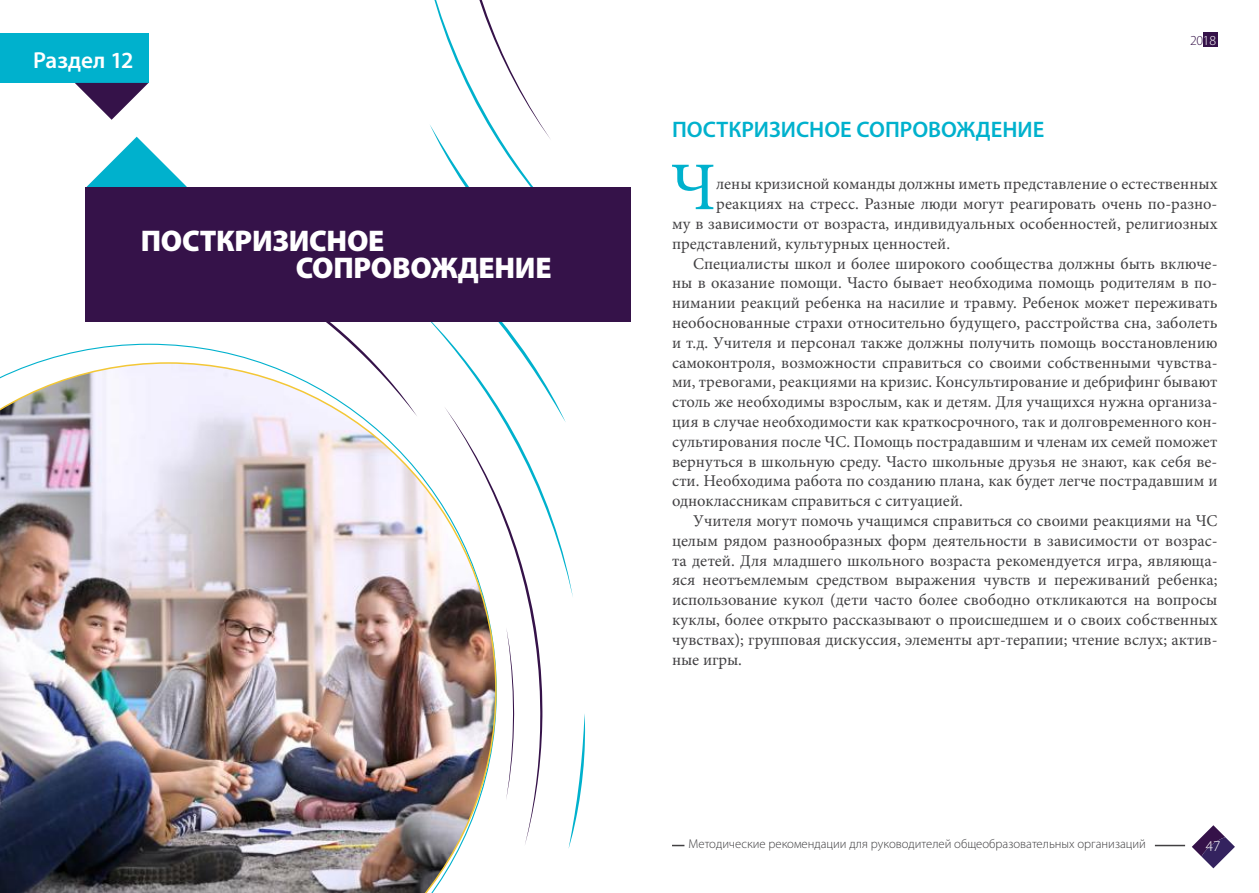
<style>
.page{position:relative;width:1259px;height:893px;background:#fff}
.page>*{position:absolute;margin:0;border:0;box-sizing:border-box;transform-origin:0 0}
.t1{font:68.25px "Minion Pro";color:#00b1cd}
.t2{font:900 30px/27.8px "Myriad Pro";letter-spacing:-.01em;color:#fff}
.t3{font:600 23.25px "Myriad Pro";color:#fff}
.t4{font:600 22.5px "Myriad Pro";color:#00b1cd}
.t5{font:16.5px "Minion Pro";color:#414042}
.t6{font:300 15.15px "Myriad Pro";color:#fff}
.t7{font:300 13.8px "Myriad Pro";color:#351249}
.t8{font:300 12.75px "Myriad Pro";color:#414042}
.s1{color:#fff}
</style>
<div class="page">
<svg style="left:1192px;top:825px;width:43px;height:43px"></svg>
<svg style="left:672px;top:845px;width:12px;height:1px"></svg>
<hr style="left:1155px;top:845px;width:30px;height:1px;background:#414042">
<div style="left:1202px;top:33px;width:15px;height:14px;background:#351249"></div>
<svg style="left:87px;top:137px;width:100px;height:50px"></svg>
<svg style="left:245px;top:0;width:340px;height:849px"></svg>
<div style="left:0;top:33px;width:148px;height:49px;background:#00b1cd"></div>
<svg style="left:75px;top:83px;width:73px;height:37px"></svg>
<div style="left:85px;top:187px;width:545px;height:134px;background:#351249"></div>
<img style="left:0;top:362px;width:496px;height:531px">
<h3 class="t3" style="left:33px;top:45px;width:102px">Раздел 12</h3>
<h2 class="t2" style="left:296px;top:226px;width:257px;text-indent:-155px">ПОСТКРИЗИСНОЕ<br>СОПРОВОЖДЕНИЕ</h2>
<p class="t7" style="left:1190px;top:33px;width:28px">20<span class="s1">18</span></p>
<h3 class="t4" style="left:672px;top:115px;width:374px">ПОСТКРИЗИСНОЕ СОПРОВОЖДЕНИЕ</h3>
<h1 class="t1" style="left:671px;top:142px;width:47px">Ч</h1>
<p class="t5" style="left:716px;top:173px;width:503px">лены кризисной команды должны иметь представление о естественных</p>
<p class="t5" style="left:716px;top:193px;width:503px">реакциях на стресс. Разные люди могут реагировать очень по-разно-</p>
<p class="t5" style="left:672px;top:213px;width:547px">му в зависимости от возраста, индивидуальных особенностей, религиозных</p>
<p class="t5" style="left:672px;top:232px;width:280px">представлений, культурных ценностей.</p>
<p class="t5" style="left:693px;top:252px;width:526px">Специалисты школ и более широкого сообщества должны быть включе-</p>
<p class="t5" style="left:672px;top:272px;width:547px">ны в оказание помощи. Часто бывает необходима помощь родителям в по-</p>
<p class="t5" style="left:672px;top:292px;width:547px">нимании реакций ребенка на насилие и травму. Ребенок может переживать</p>
<p class="t5" style="left:672px;top:312px;width:547px">необоснованные страхи относительно будущего, расстройства сна, заболеть</p>
<p class="t5" style="left:672px;top:331px;width:547px">и т.д. Учителя и персонал также должны получить помощь восстановлению</p>
<p class="t5" style="left:672px;top:351px;width:547px">самоконтроля, возможности справиться со своими собственными чувства-</p>
<p class="t5" style="left:672px;top:371px;width:547px">ми, тревогами, реакциями на кризис. Консультирование и дебрифинг бывают</p>
<p class="t5" style="left:672px;top:391px;width:547px">столь же необходимы взрослым, как и детям. Для учащихся нужна организа-</p>
<p class="t5" style="left:672px;top:411px;width:547px">ция в случае необходимости как краткосрочного, так и долговременного кон-</p>
<p class="t5" style="left:672px;top:430px;width:547px">сультирования после ЧС. Помощь пострадавшим и членам их семей поможет</p>
<p class="t5" style="left:672px;top:450px;width:547px">вернуться в школьную среду. Часто школьные друзья не знают, как себя ве-</p>
<p class="t5" style="left:672px;top:470px;width:547px">сти. Необходима работа по созданию плана, как будет легче пострадавшим и</p>
<p class="t5" style="left:672px;top:490px;width:292px">одноклассникам справиться с ситуацией.</p>
<p class="t5" style="left:693px;top:510px;width:526px">Учителя могут помочь учащимся справиться со своими реакциями на ЧС</p>
<p class="t5" style="left:672px;top:529px;width:547px">целым рядом разнообразных форм деятельности в зависимости от возрас-</p>
<p class="t5" style="left:672px;top:549px;width:547px">та детей. Для младшего школьного возраста рекомендуется игра, являюща-</p>
<p class="t5" style="left:672px;top:569px;width:547px">яся неотъемлемым средством выражения чувств и переживаний ребенка;</p>
<p class="t5" style="left:672px;top:589px;width:547px">использование кукол (дети часто более свободно откликаются на вопросы</p>
<p class="t5" style="left:672px;top:609px;width:547px">куклы, более открыто рассказывают о происшедшем и о своих собственных</p>
<p class="t5" style="left:672px;top:628px;width:547px">чувствах); групповая дискуссия, элементы арт-терапии; чтение вслух; актив-</p>
<p class="t5" style="left:672px;top:648px;width:72px">ные игры.</p>
<p class="t8" style="left:688px;top:836px;width:459px">Методические рекомендации для руководителей общеобразовательных организаций</p>
<p class="t6" style="left:1205px;top:838px;width:16px">47</p>
</div>
